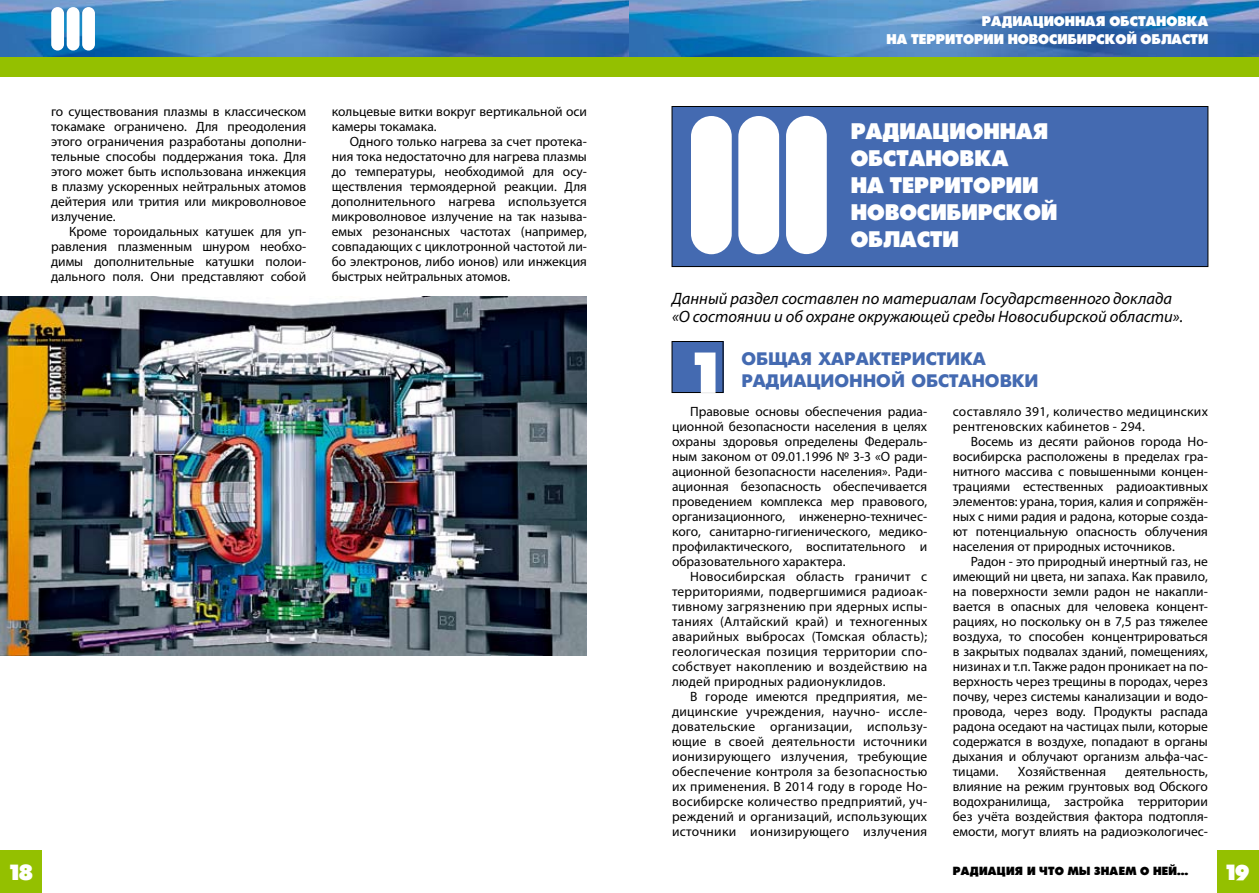
<style>
.page{position:relative;width:1259px;height:893px;background:#fff}
.page>*{position:absolute;margin:0;border:0;box-sizing:border-box;transform-origin:0 0}
.t1{font:63px "Futura Press Press";color:#fff}
.t2{font:24px/27px "Futura Press Press";color:#fff}
.t3{font:18px/21.6px "Futuris Extra C";color:#446ab1}
.t4{font:italic 16.5px/18px "Myriad Pro";color:#000}
.t5{font:15px "Futura Press Press";color:#fff}
.t6{font:13.5px/15px "Myriad Pro";color:#000;text-align:justify}
.t7{font:13.5px/15px "Myriad Pro";letter-spacing:.02em;color:#000}
.t8{font:12.6px "Futura Press Press";letter-spacing:.02em;color:#000}
</style>
<div class="page">
<img style="left:0;top:0;width:1259px;height:58px">
<div style="left:0;top:58px;width:629px;height:19px;background:#94c000"></div>
<div style="left:0;top:850px;width:42px;height:43px;background:#94c000"></div>
<div style="left:1216px;top:850px;width:43px;height:43px;background:#94c000"></div>
<div style="left:629px;top:58px;width:630px;height:19px;background:#94c000"></div>
<img style="left:0;top:296px;width:587px;height:359px">
<div style="left:672px;top:106px;width:536px;height:161px;background:#446ab1"></div>
<div style="left:672px;top:106px;width:536px;height:161px;border:1px solid #000"></div>
<div style="left:691px;top:116px;width:41px;height:138px;background:#fff;border-radius:20px"></div>
<div style="left:51px;top:7px;width:13px;height:44px;background:#fff;border-radius:6px"></div>
<div style="left:738px;top:116px;width:41px;height:138px;background:#fff;border-radius:20px"></div>
<div style="left:67px;top:7px;width:13px;height:44px;background:#fff;border-radius:6px"></div>
<div style="left:786px;top:116px;width:41px;height:138px;background:#fff;border-radius:20px"></div>
<div style="left:82px;top:7px;width:13px;height:44px;background:#fff;border-radius:6px"></div>
<div style="left:672px;top:341px;width:51px;height:51px;background:#446ab1"></div>
<p class="t5" style="left:982px;top:12px;width:21px">РАДИАЦИОННАЯ</p>
<p class="t5" style="left:1109px;top:12px;width:40px">ОБСТАНО</p>
<p class="t5" style="left:1177px;top:12px;width:21px">ВКА</p>
<p class="t6" style="left:51px;top:104px;width:257px">го существования плазмы в классическом токамаке ограничено. Для преодоления этого ограничения разработаны дополни&shy;тельные способы поддержания тока. Для этого может быть использована инжекция в плазму ускоренных нейтральных атомов дейтерия или трития или микроволновое излучение.</p>
<p class="t6" style="left:51px;top:224px;width:257px;text-indent:18px">Кроме тороидальных катушек для уп&shy;равления плазменным шнуром необхо&shy;димы дополнительные катушки полои&shy;дального поля. Они представляют собой</p>
<p class="t6" style="left:332px;top:104px;width:257px">кольцевые витки вокруг вертикальной оси камеры токамака.</p>
<p class="t6" style="left:332px;top:134px;width:257px;text-indent:18px">Одного только нагрева за счет протека&shy;ния тока недостаточно для нагрева плазмы до температуры, необходимой для осу&shy;ществления термоядерной реакции. Для дополнительного нагрева используется микроволновое излучение на так называ&shy;емых резонансных частотах (например, совпадающих с циклотронной частотой ли&shy;бо электронов, либо ионов) или инжекция быстрых нейтральных атомов.</p>
<p class="t5" style="left:886px;top:30px;width:69px">НА ТЕРРИТО</p>
<p class="t5" style="left:974px;top:30px;width:142px">РИИ НОВОСИБИРСКОЙ</p>
<p class="t5" style="left:1140px;top:30px;width:60px">ОБЛАСТИ</p>
<h2 class="t2" style="left:850px;top:118px;width:63px">РАДИАЦИОННАЯ<br>ОБСТАНО</h2>
<h2 class="t2" style="left:959px;top:145px;width:33px">ВКА</h2>
<h2 class="t2" style="left:850px;top:172px;width:110px">НА ТЕРРИТО</h2>
<h2 class="t2" style="left:850px;top:172px;width:173px;text-align:justify;text-indent:140px">РИИ НОВОСИБИРСКОЙ ОБЛАСТИ</h2>
<p class="t4" style="left:672px;top:289px;width:512px">Данный раздел составлен по материалам Государственного доклада «О состоянии и об охране окружающей среды Новосибирской области».</p>
<h1 class="t1" style="left:693px;top:335px;width:25px">1</h1>
<h3 class="t3" style="left:741px;top:348px;width:298px">Об щая характеристика радиационной обстановки</h3>
<p class="t7" style="left:952px;top:404px;width:257px">составляло 391, количество медицинских рентгеновских кабинетов - 294.</p>
<p class="t6" style="left:952px;top:434px;width:257px;text-indent:18px">Восемь из десяти районов города Но&shy;восибирска расположены в пределах гра&shy;нитного массива с повышенными концен&shy;трациями естественных радиоактивных элементов: урана, тория, калия и сопряжён&shy;ных с ними радия и радона, которые созда&shy;ют потенциальную опасность облучения населения от природных источников.</p>
<p class="t6" style="left:952px;top:554px;width:257px;text-indent:18px">Радон - это природный инертный газ, не имеющий ни цвета, ни запаха. Как правило, на поверхности земли радон не накапли&shy;вается в опасных для человека концент&shy;рациях, но поскольку он в 7,5 раз тяжелее воздуха, то способен концентрироваться в закрытых подвалах зданий, помещениях, низинах и т.п. Также радон проникает на по&shy;верхность через трещины в породах, через почву, через системы канализации и водо&shy;провода, через воду. Продукты распада радона оседают на частицах пыли, которые содержатся в воздухе, попадают в органы дыхания и облучают организм альфа-час&shy;тицами.</p>
<p class="t6" style="left:672px;top:404px;width:257px;text-indent:18px">Правовые основы обеспечения радиа&shy;ционной безопасности населения в целях охраны здоровья определены Федераль&shy;ным законом от 09.01.1996 № 3-3 «О ради&shy;ационной безопасности населения». Ради&shy;ационная безопасность обеспечивается проведением комплекса мер правового, организационного, инженерно-техничес&shy;кого, санитарно-гигиенического, медико&shy;профилактического, воспитательного и образовательного характера.</p>
<p class="t6" style="left:672px;top:569px;width:257px;text-indent:18px">Новосибирская область граничит с территориями, подвергшимися радиоак&shy;тивному загрязнению при ядерных испы&shy;таниях (Алтайский край) и техногенных аварийных выбросах (Томская область); геологическая позиция территории спо&shy;собствует накоплению и воздействию на людей природных радионуклидов.</p>
<p class="t6" style="left:672px;top:689px;width:257px;text-indent:18px">В городе имеются предприятия, ме&shy;дицинские учреждения, научно- иссле&shy;довательские организации, использу&shy;ющие в своей деятельности источники ионизирующего излучения, требующие обеспечение контроля за безопасностью их применения. В 2014 году в городе Но&shy;восибирске количество предприятий, уч&shy;реждений и организаций, использующих источники ионизирующего излучения</p>
<p class="t6" style="left:1018px;top:764px;width:90px">Хозяйственная</p>
<p class="t6" style="left:952px;top:764px;width:257px;text-indent:173px">деятельность, влияние на режим грунтовых вод Обского водохранилища, застройка территории без учёта воздействия фактора подтопля&shy;емости, могут влиять на радиоэкологичес-</p>
<h2 class="t2" style="left:10px;top:859px;width:24px">18</h2>
<p class="t8" style="left:952px;top:864px;width:237px">Радиация и что мы знаем о ней…</p>
<h2 class="t2" style="left:1226px;top:859px;width:24px">19</h2>
</div>
